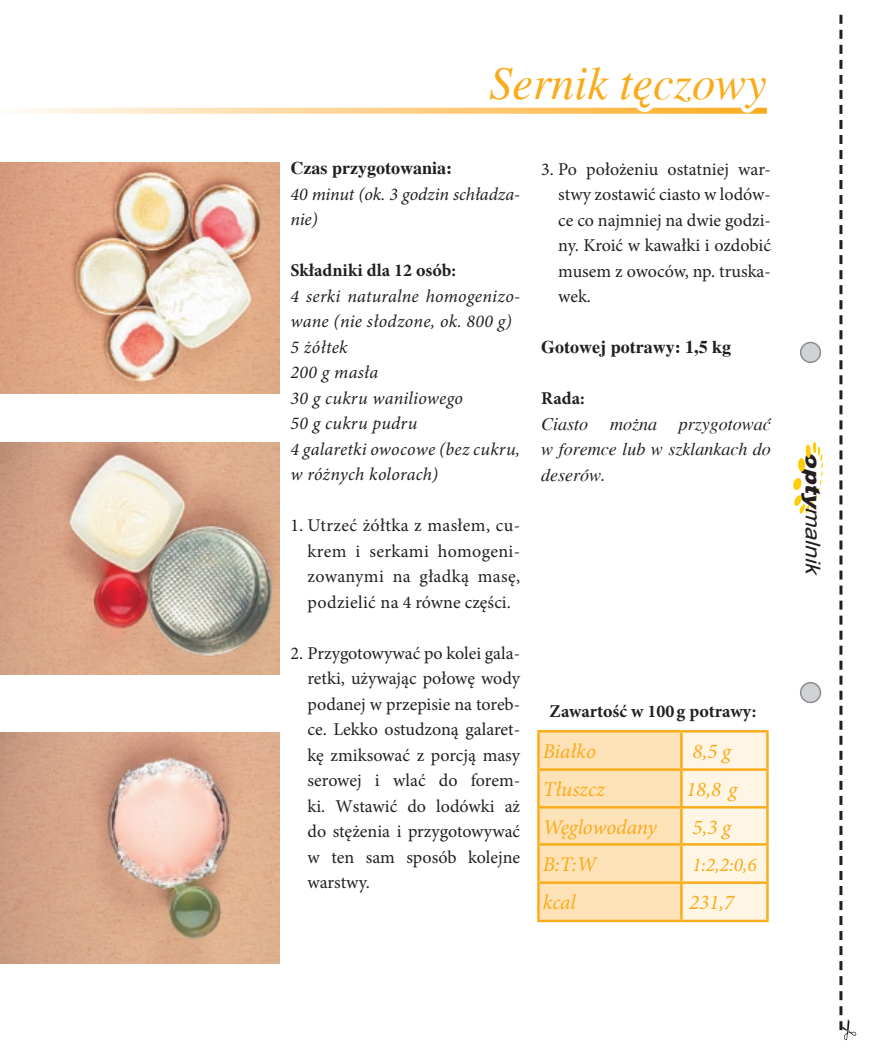
<style>
.page{position:relative;width:872px;height:1063px;background:#fff}
.page>*{position:absolute;margin:0;border:0;box-sizing:border-box;transform-origin:0 0}
.t1{font:italic 46.5px "Times";color:#faab1a}
.t2{font:italic 21px "Minion Pro";letter-spacing:-.005em;color:#faab1a}
.t3{font:italic 20.4px "Arial";color:#231f20;scale:1.13 1}
.t4{font:italic 19.5px "Minion Pro";color:#faab1a}
.t5{font:18px/25.5px "Minion Pro";color:#231f20;text-align:justify}
.t6{font:italic 18px/25.5px "Minion Pro";letter-spacing:.015em;color:#231f20}
.t7{font:italic 18px/25.5px "Times";color:#231f20;text-align:justify}
.t8{font:700 18px "Minion Pro";color:#231f20}
.t9{font:700 18px "Times";color:#231f20}
.t10{font:italic 18px/25.5px "Minion Pro";letter-spacing:-.005em;color:#231f20}
.s1{font-weight:900}
</style>
<div class="page">
<svg style="left:539px;top:733px;width:227px;height:187px;background:#fde7c3"></svg>
<hr style="left:537px;top:730px;width:144px;height:3px;background:#faab1a">
<hr style="left:537px;top:733px;width:2px;height:35px;background:#faab1a">
<hr style="left:681px;top:730px;width:87px;height:3px;background:#faab1a">
<hr style="left:680px;top:733px;width:2px;height:35px;background:#faab1a">
<hr style="left:766px;top:733px;width:2px;height:35px;background:#faab1a">
<hr style="left:537px;top:768px;width:144px;height:3px;background:#faab1a">
<hr style="left:537px;top:771px;width:2px;height:35px;background:#faab1a">
<hr style="left:681px;top:768px;width:87px;height:3px;background:#faab1a">
<hr style="left:680px;top:771px;width:2px;height:35px;background:#faab1a">
<hr style="left:766px;top:771px;width:2px;height:35px;background:#faab1a">
<hr style="left:537px;top:806px;width:144px;height:3px;background:#faab1a">
<hr style="left:537px;top:809px;width:2px;height:34px;background:#faab1a">
<hr style="left:681px;top:806px;width:87px;height:3px;background:#faab1a">
<hr style="left:680px;top:809px;width:2px;height:34px;background:#faab1a">
<hr style="left:766px;top:809px;width:2px;height:34px;background:#faab1a">
<hr style="left:537px;top:843px;width:144px;height:3px;background:#faab1a">
<hr style="left:537px;top:846px;width:2px;height:35px;background:#faab1a">
<hr style="left:681px;top:843px;width:87px;height:3px;background:#faab1a">
<hr style="left:680px;top:846px;width:2px;height:35px;background:#faab1a">
<hr style="left:766px;top:846px;width:2px;height:35px;background:#faab1a">
<hr style="left:537px;top:881px;width:144px;height:3px;background:#faab1a">
<hr style="left:537px;top:884px;width:2px;height:36px;background:#faab1a">
<hr style="left:681px;top:881px;width:87px;height:3px;background:#faab1a">
<hr style="left:680px;top:884px;width:2px;height:36px;background:#faab1a">
<hr style="left:766px;top:884px;width:2px;height:36px;background:#faab1a">
<hr style="left:537px;top:920px;width:144px;height:2px;background:#faab1a">
<hr style="left:681px;top:920px;width:87px;height:2px;background:#faab1a">
<img style="left:0;top:162px;width:279px;height:232px">
<img style="left:0;top:443px;width:279px;height:231px">
<img style="left:0;top:732px;width:279px;height:232px">
<svg style="left:19px;top:108px;width:461px;height:6px;background:#fde1b4"></svg>
<div style="left:800px;top:343px;width:20px;height:19px;background:#d1d2d4;border-radius:50%"></div>
<div style="left:800px;top:342px;width:21px;height:21px;border:2px solid #8a8c8f;border-radius:50%"></div>
<div style="left:800px;top:683px;width:20px;height:19px;background:#d1d2d4;border-radius:50%"></div>
<div style="left:800px;top:682px;width:21px;height:21px;border:2px solid #8a8c8f;border-radius:50%"></div>
<svg style="left:839px;top:15px;width:17px;height:1025px"></svg>
<svg style="left:480px;top:107px;width:287px;height:7px;background:#fcc76d"></svg>
<svg style="left:793px;top:442px;width:30px;height:72px"></svg>
<h1 class="t1" style="left:489px;top:58px;width:279px">Sernik tęczowy</h1>
<p class="t9" style="left:290px;top:157px;width:163px">Czas przygotowania:</p>
<p class="t10" style="left:290px;top:181px;width:231px">40 minut (ok. 3 godzin schładza&shy;nie)</p>
<p class="t8" style="left:290px;top:258px;width:167px">Składniki dla 12 osób:</p>
<p class="t6" style="left:290px;top:283px;width:231px">4 serki naturalne homogenizo&shy;wane (nie słodzone, ok. 800 g)<br>5 żółtek<br>200 g masła<br>30 g cukru waniliowego<br>50 g cukru pudru<br>4 galaretki owocowe (bez cukru, w różnych kolorach)</p>
<p class="t5" style="left:307px;top:513px;width:214px;text-indent:-17px">1. Utrzeć żółtka z masłem, cu&shy;krem i serkami homogeni&shy;zowanymi na gładką masę, podzielić na 4 równe części.</p>
<p class="t5" style="left:307px;top:640px;width:214px;text-indent:-17px">2. Przygotowywać po kolei gala&shy;retki, używając połowę wody podanej w przepisie na toreb&shy;ce. Lekko ostudzoną galaret&shy;kę zmiksować z porcją masy serowej i wlać do forem&shy;ki. Wstawić do lodówki aż do stężenia i przygotowywać w ten sam sposób kolejne warstwy.</p>
<p class="t5" style="left:558px;top:156px;width:214px;text-indent:-17px">3. Po położeniu ostatniej war&shy;stwy zostawić ciasto w lodów&shy;ce co najmniej na dwie godzi&shy;ny. Kroić w kawałki i ozdobić musem z owoców, np. truska&shy;wek.</p>
<p class="t9" style="left:541px;top:337px;width:191px">Gotowej potrawy: 1,5 kg</p>
<p class="t8" style="left:541px;top:386px;width:45px">Rada:</p>
<p class="t7" style="left:541px;top:411px;width:231px">Ciasto można przygotować w foremce lub w szklankach do deserów.</p>
<p class="t8" style="left:549px;top:698px;width:208px">Zawartość w 100g potrawy:</p>
<p class="t2" style="left:542px;top:737px;width:55px">Białko</p>
<p class="t2" style="left:692px;top:737px;width:40px">8,5 g</p>
<p class="t2" style="left:542px;top:775px;width:64px">Tłuszcz</p>
<p class="t2" style="left:686px;top:775px;width:53px">18,8 g</p>
<p class="t2" style="left:542px;top:812px;width:115px">Węglowodany</p>
<p class="t2" style="left:692px;top:812px;width:40px">5,3 g</p>
<p class="t2" style="left:542px;top:850px;width:56px">B:T:W</p>
<p class="t4" style="left:692px;top:851px;width:66px">1:2,2:0,6</p>
<p class="t2" style="left:542px;top:888px;width:34px">kcal</p>
<p class="t2" style="left:689px;top:888px;width:47px">231,7</p>
<p class="t3" style="left:826px;top:452px;width:116px;rotate:90deg"><span class="s1">opty</span>malnik</p>
</div>
